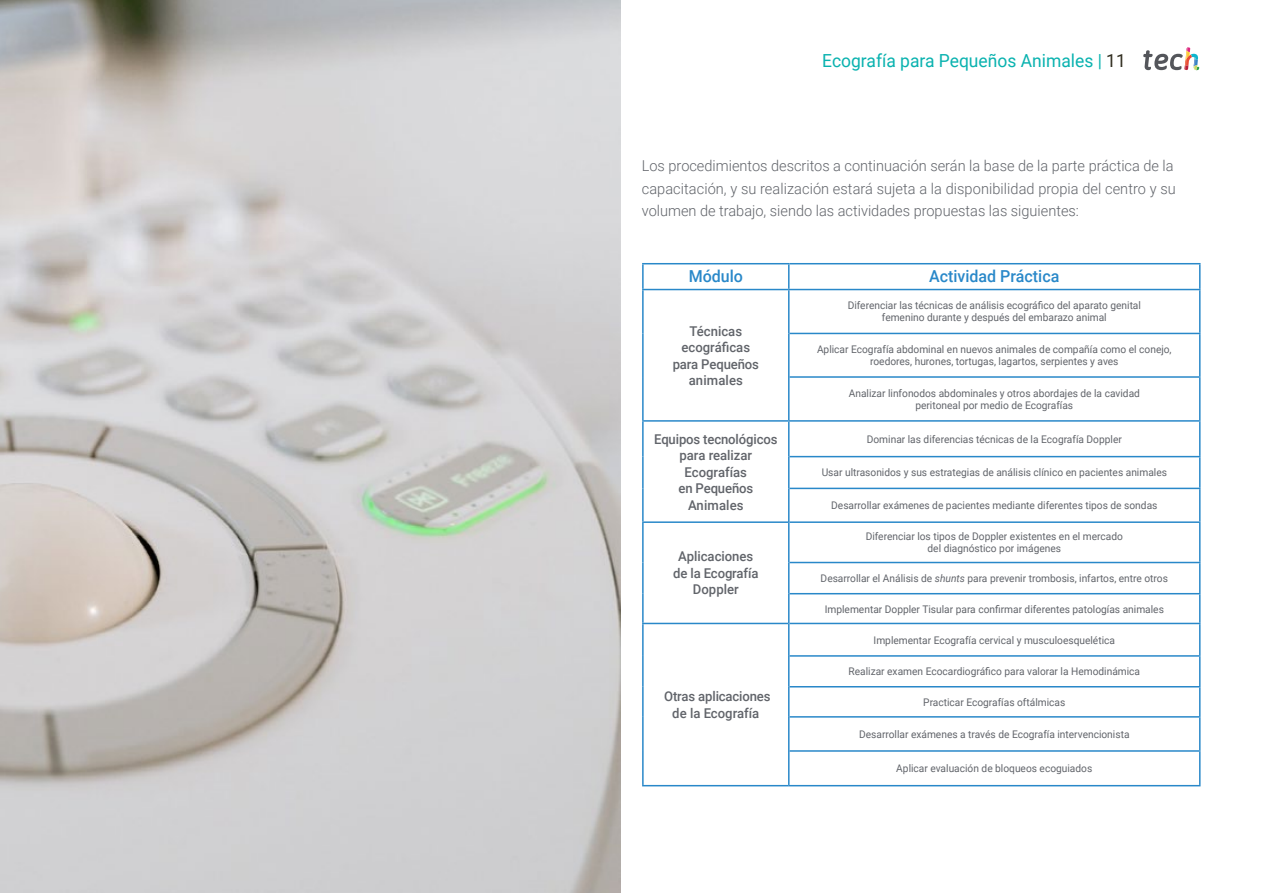
<style>
.page{position:relative;width:1263px;height:893px;background:#fff}
.page>*{position:absolute;margin:0;border:0;box-sizing:border-box;transform-origin:0 0}
.t1{font:18px "Roboto";color:#09b2af}
.t2{font:500 16.5px "Roboto";color:#2988c9}
.t3{font:300 15px/22.5px "Roboto";color:#61646a}
.t4{font:500 13.5px/16.5px "Roboto";letter-spacing:-.01em;color:#61646a;text-align:center}
.t5{font:10.5px/12px "Roboto";color:#61646a;text-align:center}
.s1{color:#312e20}
.s2{font-style:italic}
</style>
<div class="page">
<svg style="left:1143px;top:47px;width:56px;height:24px"></svg>
<hr style="left:642px;top:785px;width:147px;height:1px;background:#2988c9">
<hr style="left:788px;top:422px;width:1px;height:35px;background:#2988c9">
<hr style="left:788px;top:457px;width:1px;height:31px;background:#2988c9">
<hr style="left:788px;top:488px;width:1px;height:34px;background:#2988c9">
<hr style="left:788px;top:522px;width:1px;height:40px;background:#2988c9">
<hr style="left:788px;top:562px;width:1px;height:32px;background:#2988c9">
<svg style="left:788px;top:594px;width:1px;height:29px"></svg>
<hr style="left:788px;top:623px;width:1px;height:33px;background:#2988c9">
<hr style="left:788px;top:656px;width:1px;height:31px;background:#2988c9">
<hr style="left:788px;top:687px;width:1px;height:30px;background:#2988c9">
<hr style="left:788px;top:717px;width:1px;height:34px;background:#2988c9">
<hr style="left:788px;top:751px;width:1px;height:34px;background:#2988c9">
<hr style="left:788px;top:290px;width:1px;height:43px;background:#2988c9">
<hr style="left:788px;top:333px;width:1px;height:44px;background:#2988c9">
<hr style="left:788px;top:377px;width:1px;height:43px;background:#2988c9">
<hr style="left:642px;top:289px;width:147px;height:1px;background:#2988c9">
<hr style="left:642px;top:290px;width:2px;height:43px;background:#2988c9">
<hr style="left:642px;top:333px;width:2px;height:44px;background:#2988c9">
<hr style="left:642px;top:377px;width:2px;height:43px;background:#2988c9">
<hr style="left:642px;top:420px;width:147px;height:2px;background:#2988c9">
<hr style="left:642px;top:263px;width:147px;height:1px;background:#2988c9">
<hr style="left:642px;top:264px;width:2px;height:25px;background:#2988c9">
<svg style="left:788px;top:264px;width:1px;height:25px"></svg>
<hr style="left:789px;top:263px;width:411px;height:1px;background:#2988c9">
<svg style="left:1199px;top:264px;width:1px;height:25px"></svg>
<hr style="left:789px;top:289px;width:411px;height:1px;background:#2988c9">
<hr style="left:789px;top:333px;width:411px;height:1px;background:#2988c9">
<hr style="left:789px;top:376px;width:411px;height:2px;background:#2988c9">
<hr style="left:1199px;top:290px;width:1px;height:43px;background:#2988c9">
<hr style="left:1199px;top:334px;width:1px;height:42px;background:#2988c9">
<hr style="left:1199px;top:378px;width:1px;height:42px;background:#2988c9">
<hr style="left:789px;top:420px;width:411px;height:2px;background:#2988c9">
<hr style="left:642px;top:422px;width:2px;height:35px;background:#2988c9">
<hr style="left:642px;top:457px;width:2px;height:31px;background:#2988c9">
<hr style="left:642px;top:488px;width:2px;height:33px;background:#2988c9">
<hr style="left:642px;top:521px;width:146px;height:2px;background:#2988c9">
<hr style="left:1199px;top:422px;width:1px;height:34px;background:#2988c9">
<hr style="left:789px;top:456px;width:411px;height:1px;background:#2988c9">
<hr style="left:1199px;top:457px;width:1px;height:31px;background:#2988c9">
<hr style="left:789px;top:488px;width:411px;height:1px;background:#2988c9">
<hr style="left:1199px;top:489px;width:1px;height:32px;background:#2988c9">
<hr style="left:789px;top:521px;width:411px;height:2px;background:#2988c9">
<hr style="left:642px;top:523px;width:2px;height:39px;background:#2988c9">
<hr style="left:642px;top:562px;width:2px;height:32px;background:#2988c9">
<hr style="left:642px;top:594px;width:2px;height:29px;background:#2988c9">
<hr style="left:642px;top:623px;width:146px;height:1px;background:#2988c9">
<hr style="left:1199px;top:523px;width:1px;height:39px;background:#2988c9">
<hr style="left:789px;top:562px;width:411px;height:1px;background:#2988c9">
<hr style="left:1199px;top:563px;width:1px;height:30px;background:#2988c9">
<hr style="left:789px;top:593px;width:411px;height:1px;background:#2988c9">
<svg style="left:1199px;top:594px;width:1px;height:29px"></svg>
<hr style="left:789px;top:623px;width:411px;height:1px;background:#2988c9">
<hr style="left:1199px;top:624px;width:1px;height:31px;background:#2988c9">
<hr style="left:789px;top:655px;width:411px;height:2px;background:#2988c9">
<hr style="left:789px;top:686px;width:411px;height:1px;background:#2988c9">
<svg style="left:1199px;top:657px;width:1px;height:59px"></svg>
<hr style="left:789px;top:716px;width:411px;height:2px;background:#2988c9">
<hr style="left:1199px;top:718px;width:1px;height:32px;background:#2988c9">
<hr style="left:789px;top:750px;width:411px;height:2px;background:#2988c9">
<hr style="left:1199px;top:752px;width:1px;height:33px;background:#2988c9">
<hr style="left:789px;top:785px;width:411px;height:1px;background:#2988c9">
<hr style="left:642px;top:624px;width:2px;height:32px;background:#2988c9">
<hr style="left:642px;top:656px;width:2px;height:31px;background:#2988c9">
<hr style="left:642px;top:687px;width:2px;height:30px;background:#2988c9">
<hr style="left:642px;top:717px;width:2px;height:34px;background:#2988c9">
<hr style="left:642px;top:751px;width:2px;height:34px;background:#2988c9">
<img style="left:0;top:0;width:621px;height:893px">
<h1 class="t1" style="left:822px;top:48px;width:305px">Ecografía para Pequeños Animales | <span class="s1">11</span></h1>
<p class="t3" style="left:642px;top:154px;width:535px">Los procedimientos descritos a continuación serán la base de la parte práctica de la capacitación, y su realización estará sujeta a la disponibilidad propia del centro y su volumen de trabajo, siendo las actividades propuestas las siguientes:</p>
<h2 class="t2" style="left:689px;top:265px;width:56px">Módulo</h2>
<h2 class="t2" style="left:929px;top:265px;width:132px">Actividad Práctica</h2>
<p class="t4" style="left:673px;top:322px;width:88px">Técnicas ecográficas para Pequeños animales</p>
<p class="t5" style="left:848px;top:299px;width:295px">Diferenciar las técnicas de análisis ecográfico del aparato genital femenino durante y después del embarazo animal</p>
<p class="t5" style="left:817px;top:343px;width:356px">Aplicar Ecografía abdominal en nuevos animales de compañía como el conejo, roedores, hurones, tortugas, lagartos, serpientes y aves</p>
<p class="t5" style="left:849px;top:387px;width:293px">Analizar linfonodos abdominales y otros abordajes de la cavidad peritoneal por medio de Ecografías</p>
<p class="t4" style="left:654px;top:430px;width:125px">Equipos tecnológicos para realizar<br>Ecografías<br>en Pequeños<br>Animales</p>
<p class="t5" style="left:867px;top:433px;width:257px">Dominar las diferencias técnicas de la Ecografía Doppler</p>
<p class="t5" style="left:822px;top:466px;width:347px">Usar ultrasonidos y sus estrategias de análisis clínico en pacientes animales</p>
<p class="t5" style="left:831px;top:499px;width:328px">Desarrollar exámenes de pacientes mediante diferentes tipos de sondas</p>
<p class="t4" style="left:673px;top:548px;width:87px">Aplicaciones de la Ecografía<br>Doppler</p>
<p class="t4" style="left:664px;top:688px;width:108px">Otras aplicaciones de la Ecografía</p>
<p class="t5" style="left:866px;top:530px;width:259px">Diferenciar los tipos de Doppler existentes en el mercado del diagnóstico por imágenes</p>
<p class="t5" style="left:821px;top:572px;width:349px">Desarrollar el Análisis de <span class="s2">shunts</span> para prevenir trombosis, infartos, entre otros</p>
<p class="t5" style="left:825px;top:602px;width:341px">Implementar Doppler Tisular para confirmar diferentes patologías animales</p>
<p class="t5" style="left:874px;top:633px;width:243px">Implementar Ecografía cervical y musculoesquelética</p>
<p class="t5" style="left:848px;top:665px;width:293px">Realizar examen Ecocardiográfico para valorar la Hemodinámica</p>
<p class="t5" style="left:923px;top:696px;width:144px">Practicar Ecografías oftálmicas</p>
<p class="t5" style="left:859px;top:728px;width:272px">Desarrollar exámenes a través de Ecografía intervencionista</p>
<p class="t5" style="left:896px;top:762px;width:197px">Aplicar evaluación de bloqueos ecoguiados</p>
</div>
